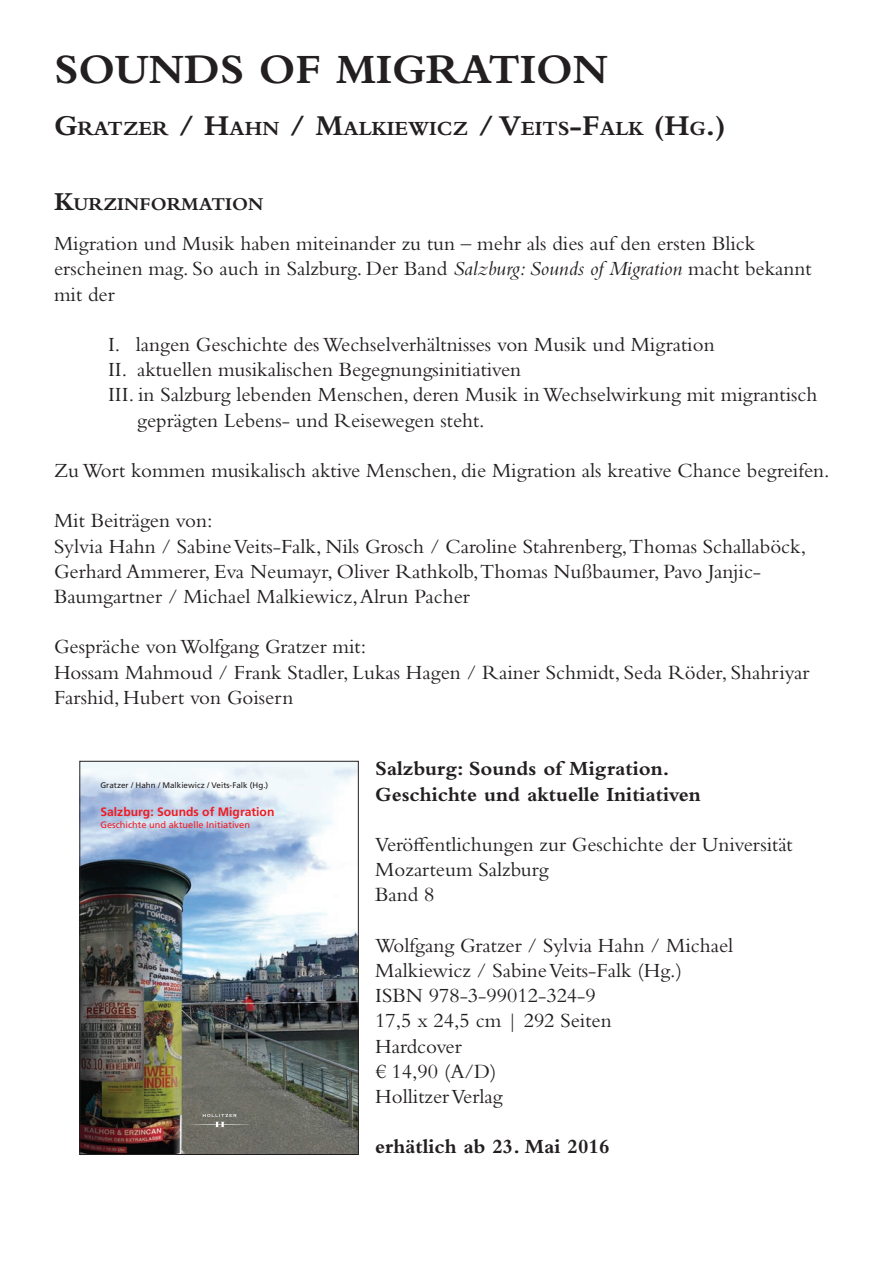
<style>
.page{position:relative;width:893px;height:1263px;background:#fff}
.page>*{position:absolute;margin:0;border:0;box-sizing:border-box;transform-origin:0 0}
.t1{font:700 43.5px "Bembo Std";color:#231f20}
.t2{font:21px/25.2px "Bembo Std";color:#231f20}
.t3{font:700 21px/25.2px "Bembo Std";color:#231f20}
.t4{font:700 21px "Bembo Std";color:#231f20}
.t5{font:700 18.9px "Bembo Std";color:#231f20}
.t6{font:700 12.15px "Frutiger";color:#ee1d23}
.t7{font:9.3px "Frutiger";color:#ee1d23}
.t8{font:8.1px "Frutiger";color:#231f20}
.s1{font-size:30px}
.s2{font-size:27px}
.s3{font-style:italic}
</style>
<div class="page">
<img style="left:82px;top:763px;width:274px;height:389px">
<svg style="left:188px;top:1114px;width:63px;height:13px"></svg>
<div style="left:80px;top:761px;width:278px;height:393px;border:1px solid #231f20"></div>
<h1 class="t1" style="left:54px;top:45px;width:556px">SOUNDS OF MIGRATION</h1>
<p class="t4" style="left:54px;top:117px;width:673px"><span class="s1">G</span>RATZER <span class="s1">/ H</span>AHN <span class="s1">/ M</span>ALKIEWICZ <span class="s1">/ V</span>EITS<span class="s1">-F</span>ALK <span class="s1">(H</span>G<span class="s1">.)</span></p>
<p class="t5" style="left:54px;top:193px;width:211px"><span class="s2">K</span>URZINFORMATION</p>
<p class="t2" style="left:54px;top:231px;width:759px">Migration und Musik haben miteinander zu tun – mehr als dies auf den ersten Blick erscheinen mag. So auch in Salzburg. Der Band <span class="s3">Salzburg: Sounds of Migration</span> macht bekannt mit der</p>
<p class="t2" style="left:108px;top:331px;width:608px">I. langen Geschichte des Wechselverhältnisses von Musik und Migration</p>
<p class="t2" style="left:108px;top:357px;width:415px">II. aktuellen musikalischen Begegnungsinitiativen</p>
<p class="t2" style="left:108px;top:382px;width:711px">III. in Salzburg lebenden Menschen, deren Musik in Wechselwirkung mit migrantisch</p>
<p class="t2" style="left:137px;top:407px;width:349px">geprägten Lebens- und Reisewegen steht.</p>
<p class="t2" style="left:54px;top:457px;width:777px">Zu Wort kommen musikalisch aktive Menschen, die Migration als kreative Chance begreifen.</p>
<p class="t2" style="left:54px;top:508px;width:754px">Mit Beiträgen von:<br>Sylvia Hahn / Sabine Veits-Falk, Nils Grosch / Caroline Stahrenberg, Thomas Schallaböck, Gerhard Ammerer, Eva Neumayr, Oliver Rathkolb, Thomas Nußbaumer, Pavo Janjic-Baumgartner / Michael Malkiewicz, Alrun Pacher</p>
<p class="t2" style="left:54px;top:634px;width:757px">Gespräche von Wolfgang Gratzer mit:<br>Hossam Mahmoud / Frank Stadler, Lukas Hagen / Rainer Schmidt, Seda Röder, Shahriyar<br>Farshid, Hubert von Goisern</p>
<p class="t8" style="left:100px;top:781px;width:169px">Gratzer / Hahn / Malkiewicz / Veits-Falk (Hg.)</p>
<p class="t6" style="left:100px;top:804px;width:175px">Salzburg: Sounds of Migration</p>
<p class="t7" style="left:100px;top:819px;width:151px">Geschichte und aktuelle Initiativen</p>
<p class="t3" style="left:375px;top:756px;width:327px">Salzburg: Sounds of Migration.<br>Geschichte und aktuelle Initiativen</p>
<p class="t2" style="left:375px;top:831px;width:419px">Veröffentlichungen zur Geschichte der Universität<br>Mozarteum Salzburg<br>Band 8</p>
<p class="t2" style="left:375px;top:932px;width:359px">Wolfgang Gratzer / Sylvia Hahn / Michael<br>Malkiewicz / Sabine Veits-Falk (Hg.)<br>ISBN 978-3-99012-324-9<br>17,5 x 24,5 cm | 292 Seiten<br>Hardcover<br>€ 14,90 (A/D)<br>Hollitzer Verlag</p>
<p class="t3" style="left:375px;top:1134px;width:236px">erhätlich ab 23. Mai 2016</p>
</div>
